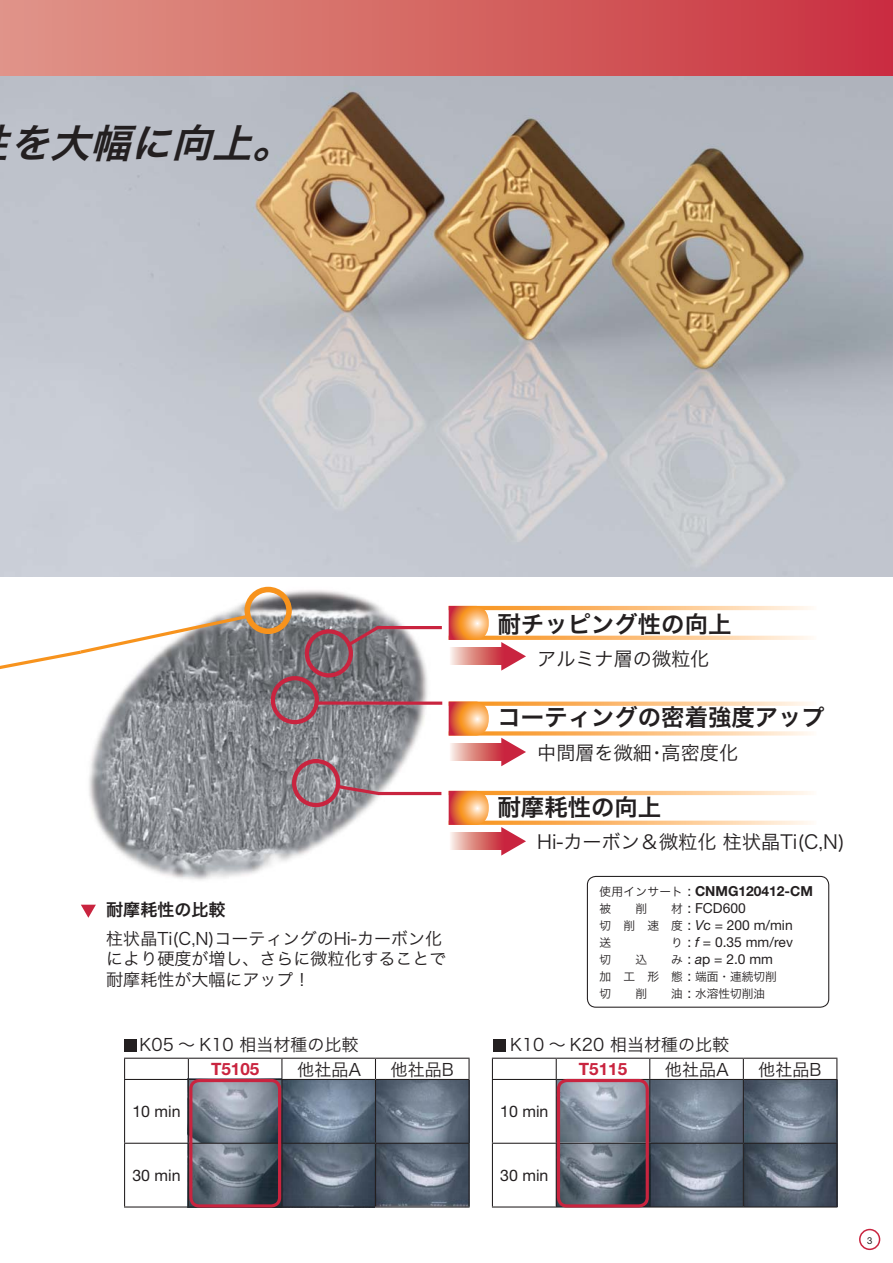
<style>
.page{position:relative;width:893px;height:1263px;background:#fff}
.page>*{position:absolute;margin:0;border:0;box-sizing:border-box;transform-origin:0 0}
.t1{font:italic 39.6px "Hira Kaku Pro W6 90 pv RKSJ H";color:#231f20}
.t2{font:23.4px "Hira Kaku Pro W6 90 pv RKSJ H";color:#231f20}
.t3{font:19.2px "Hira Kaku Pro W3 90 pv RKSJ H";color:#231f20}
.t4{font:16.95px/20.2px "Hira Kaku Pro W3 90 pv RKSJ H";color:#231f20}
.t5{font:700 16.95px "Helvetica Neue";color:#c9243f}
.t6{font:16.95px "Hira Kaku Pro W6 90 pv RKSJ H";color:#231f20}
.t7{font:15.9px "Helvetica Neue";color:#231f20}
.t8{font:13.8px/17px "Helvetica Neue";color:#231f20}
.t9{font:11.7px/17px "Hira Kaku Pro W3 90 pv RKSJ H";letter-spacing:.01em;color:#231f20}
.t10{font:9.6px "Helvetica Neue";color:#231f20}
.s1{font-weight:700}
.s2{font-style:italic}
.s3{font-family:"Helvetica Neue";font-size:13.8px}
</style>
<div class="page">
<div style="left:0;top:0;width:13px;height:77px;background:#e09389"></div>
<div style="left:13px;top:0;width:880px;height:77px;background:linear-gradient(to right,#df9686,#ca313f)"></div>
<div style="left:859px;top:1229px;width:21px;height:21px;border:2px solid #c9243f;border-radius:50%"></div>
<img style="left:0;top:77px;width:893px;height:500px">
<img style="left:89px;top:586px;width:350px;height:294px">
<svg style="left:345px;top:623px;width:38px;height:26px"></svg>
<svg style="left:334px;top:783px;width:48px;height:14px"></svg>
<svg style="left:319px;top:701px;width:123px;height:4px"></svg>
<hr style="left:378px;top:626px;width:64px;height:3px;background:#c9243f">
<hr style="left:378px;top:792px;width:63px;height:3px;background:#c9243f">
<svg style="left:489px;top:636px;width:322px;height:4px"></svg>
<svg style="left:489px;top:606px;width:322px;height:4px"></svg>
<svg style="left:449px;top:606px;width:40px;height:34px"></svg>
<svg style="left:489px;top:731px;width:322px;height:5px;background:#fccb96"></svg>
<svg style="left:489px;top:702px;width:322px;height:4px"></svg>
<svg style="left:449px;top:702px;width:40px;height:34px"></svg>
<svg style="left:489px;top:821px;width:322px;height:4px"></svg>
<svg style="left:489px;top:791px;width:322px;height:4px"></svg>
<svg style="left:449px;top:791px;width:40px;height:34px"></svg>
<img style="left:557px;top:1079px;width:281px;height:128px">
<hr style="left:492px;top:1058px;width:64px;height:1px;background:#231f20">
<svg style="left:492px;top:1059px;width:1px;height:20px"></svg>
<hr style="left:556px;top:1058px;width:94px;height:1px;background:#231f20">
<svg style="left:556px;top:1059px;width:1px;height:20px"></svg>
<hr style="left:650px;top:1058px;width:93px;height:1px;background:#231f20">
<svg style="left:649px;top:1059px;width:1px;height:20px"></svg>
<hr style="left:743px;top:1058px;width:94px;height:1px;background:#231f20">
<svg style="left:743px;top:1059px;width:1px;height:20px"></svg>
<svg style="left:836px;top:1059px;width:1px;height:20px"></svg>
<hr style="left:492px;top:1079px;width:64px;height:1px;background:#231f20">
<hr style="left:492px;top:1080px;width:1px;height:63px;background:#231f20">
<hr style="left:556px;top:1079px;width:94px;height:1px;background:#231f20">
<hr style="left:556px;top:1080px;width:1px;height:63px;background:#231f20">
<hr style="left:650px;top:1079px;width:93px;height:1px;background:#231f20">
<hr style="left:649px;top:1080px;width:1px;height:63px;background:#231f20">
<hr style="left:743px;top:1079px;width:94px;height:1px;background:#231f20">
<hr style="left:743px;top:1080px;width:1px;height:63px;background:#231f20">
<hr style="left:836px;top:1080px;width:1px;height:63px;background:#231f20">
<hr style="left:492px;top:1143px;width:64px;height:1px;background:#231f20">
<hr style="left:492px;top:1144px;width:1px;height:62px;background:#231f20">
<hr style="left:556px;top:1143px;width:94px;height:1px;background:#231f20">
<hr style="left:556px;top:1144px;width:1px;height:62px;background:#231f20">
<hr style="left:650px;top:1143px;width:93px;height:1px;background:#231f20">
<hr style="left:649px;top:1144px;width:1px;height:62px;background:#231f20">
<hr style="left:743px;top:1143px;width:94px;height:1px;background:#231f20">
<hr style="left:743px;top:1144px;width:1px;height:62px;background:#231f20">
<hr style="left:836px;top:1144px;width:1px;height:62px;background:#231f20">
<hr style="left:492px;top:1206px;width:345px;height:2px;background:#231f20">
<img style="left:187px;top:1080px;width:283px;height:126px">
<hr style="left:124px;top:1058px;width:64px;height:1px;background:#231f20">
<svg style="left:124px;top:1059px;width:1px;height:20px"></svg>
<hr style="left:188px;top:1058px;width:94px;height:1px;background:#231f20">
<svg style="left:188px;top:1059px;width:1px;height:20px"></svg>
<hr style="left:282px;top:1058px;width:93px;height:1px;background:#231f20">
<svg style="left:281px;top:1059px;width:1px;height:20px"></svg>
<hr style="left:375px;top:1058px;width:95px;height:1px;background:#231f20">
<svg style="left:375px;top:1059px;width:1px;height:20px"></svg>
<hr style="left:468px;top:1059px;width:2px;height:20px;background:#231f20">
<hr style="left:124px;top:1079px;width:64px;height:1px;background:#231f20">
<hr style="left:124px;top:1080px;width:1px;height:63px;background:#231f20">
<hr style="left:188px;top:1079px;width:94px;height:1px;background:#231f20">
<hr style="left:188px;top:1080px;width:1px;height:63px;background:#231f20">
<hr style="left:282px;top:1079px;width:93px;height:1px;background:#231f20">
<hr style="left:281px;top:1080px;width:1px;height:63px;background:#231f20">
<hr style="left:375px;top:1079px;width:95px;height:1px;background:#231f20">
<hr style="left:375px;top:1080px;width:1px;height:63px;background:#231f20">
<hr style="left:468px;top:1080px;width:2px;height:63px;background:#231f20">
<hr style="left:124px;top:1143px;width:64px;height:1px;background:#231f20">
<hr style="left:124px;top:1144px;width:1px;height:62px;background:#231f20">
<hr style="left:188px;top:1143px;width:94px;height:1px;background:#231f20">
<hr style="left:188px;top:1144px;width:1px;height:62px;background:#231f20">
<hr style="left:282px;top:1143px;width:93px;height:1px;background:#231f20">
<hr style="left:281px;top:1144px;width:1px;height:62px;background:#231f20">
<hr style="left:375px;top:1143px;width:94px;height:1px;background:#231f20">
<hr style="left:375px;top:1144px;width:1px;height:62px;background:#231f20">
<hr style="left:468px;top:1144px;width:2px;height:62px;background:#231f20">
<hr style="left:124px;top:1206px;width:346px;height:2px;background:#231f20">
<div style="left:305px;top:629px;width:48px;height:48px;border:4px solid #c9243f;border-radius:50%"></div>
<div style="left:244px;top:587px;width:48px;height:47px;border:6px solid #f7931d;border-radius:50%"></div>
<div style="left:271px;top:676px;width:48px;height:48px;border:4px solid #c9243f;border-radius:50%"></div>
<div style="left:292px;top:759px;width:48px;height:48px;border:4px solid #c9243f;border-radius:50%"></div>
<svg style="left:81px;top:904px;width:15px;height:14px"></svg>
<div style="left:124px;top:1040px;width:13px;height:12px;background:#231f20"></div>
<div style="left:493px;top:1040px;width:13px;height:12px;background:#231f20"></div>
<svg style="left:501px;top:642px;width:25px;height:29px"></svg>
<svg style="left:450px;top:648px;width:54px;height:17px"></svg>
<svg style="left:501px;top:738px;width:25px;height:28px"></svg>
<svg style="left:450px;top:743px;width:54px;height:18px"></svg>
<svg style="left:501px;top:827px;width:25px;height:29px"></svg>
<svg style="left:450px;top:833px;width:54px;height:17px"></svg>
<div style="left:189px;top:1079px;width:92px;height:129px;border:3px solid #c9243f;border-radius:9px"></div>
<div style="left:557px;top:1079px;width:92px;height:129px;border:3px solid #c9243f;border-radius:9px"></div>
<svg style="left:0;top:613px;width:251px;height:69px"></svg>
<div style="left:587px;top:876px;width:242px;height:132px;border:1px solid #231f20;border-radius:9px"></div>
<h1 class="t1" style="left:9px;top:128px;width:295px">を大幅に向上。</h1>
<p class="t6" style="left:106px;top:904px;width:121px">耐摩耗性の比較</p>
<p class="t4" style="left:106px;top:931px;width:342px">柱状晶Ti(C,N)コーティングのHi-カーボン化により硬度が増し、さらに微粒化することで耐摩耗性が大幅にアップ！</p>
<h2 class="t2" style="left:497px;top:615px;width:235px">耐チッピング性の向上</h2>
<p class="t3" style="left:537px;top:652px;width:174px">アルミナ層の微粒化</p>
<h2 class="t2" style="left:497px;top:709px;width:329px">コーティングの密着強度アップ</h2>
<p class="t3" style="left:537px;top:745px;width:202px">中間層を微細･高密度化</p>
<h2 class="t2" style="left:497px;top:798px;width:165px">耐摩耗性の向上</h2>
<p class="t3" style="left:537px;top:835px;width:309px">Hi-カーボン＆微粒化 柱状晶Ti(C,N)</p>
<p class="t9" style="left:600px;top:884px;width:85px">使用インサート被</p>
<p class="t8" style="left:687px;top:884px;width:127px">: <span class="s1">CNMG120412-CM </span>: FCD600<br>: <span class="s2">V</span>c = 200 m/min<br>: <span class="s2">f</span> = 0.35 mm/rev<br>: <span class="s2">a</span>p = 2.0 mm</p>
<p class="t9" style="left:635px;top:901px;width:13px">削</p>
<p class="t9" style="left:600px;top:901px;width:85px;text-align:justify;text-indent:72px">材切削速度送</p>
<p class="t9" style="left:671px;top:935px;width:13px">り</p>
<p class="t9" style="left:600px;top:953px;width:13px">切</p>
<p class="t9" style="left:635px;top:953px;width:13px">込</p>
<p class="t9" style="left:600px;top:953px;width:179px;text-indent:72px">み<br>加 工 形 態 <span class="s3">:</span> 端面・連続切削切</p>
<p class="t9" style="left:635px;top:987px;width:13px">削</p>
<p class="t9" style="left:671px;top:987px;width:95px">油 <span class="s3">:</span> 水溶性切削油</p>
<p class="t4" style="left:139px;top:1037px;width:220px">K05 ～ K10 相当材種の比較</p>
<p class="t4" style="left:510px;top:1037px;width:220px">K10 ～ K20 相当材種の比較</p>
<p class="t4" style="left:297px;top:1062px;width:65px">他社品A</p>
<p class="t4" style="left:391px;top:1062px;width:65px">他社品B</p>
<p class="t4" style="left:665px;top:1062px;width:65px">他社品A</p>
<p class="t4" style="left:758px;top:1062px;width:65px">他社品B</p>
<p class="t5" style="left:211px;top:1063px;width:50px">T5105</p>
<p class="t5" style="left:579px;top:1063px;width:50px">T5115</p>
<p class="t7" style="left:132px;top:1106px;width:50px">10 min</p>
<p class="t7" style="left:132px;top:1169px;width:50px">30 min</p>
<p class="t7" style="left:500px;top:1106px;width:50px">10 min</p>
<p class="t7" style="left:500px;top:1169px;width:50px">30 min</p>
<p class="t10" style="left:867px;top:1237px;width:7px">3</p>
</div>
